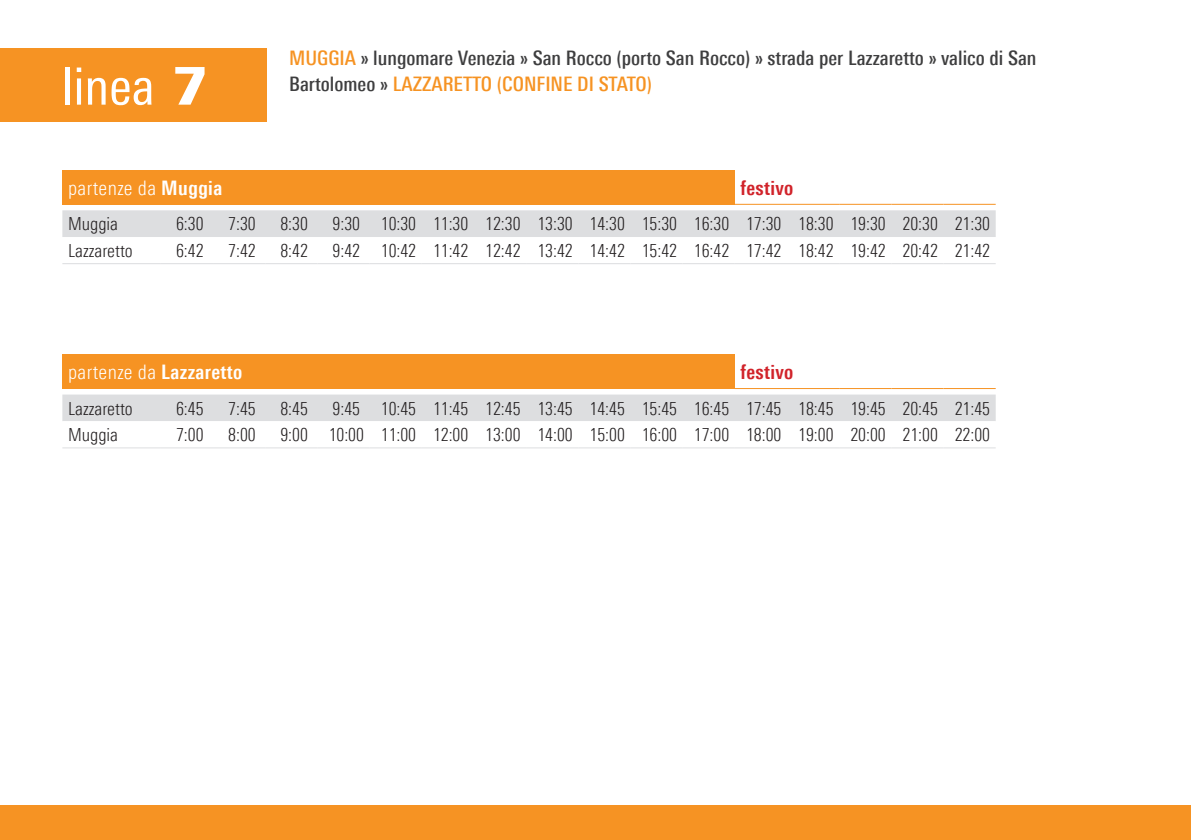
<style>
.page{position:relative;width:1191px;height:840px;background:#fff}
.page>*{position:absolute;margin:0;border:0;box-sizing:border-box;transform-origin:0 0}
.t1{font:condensed 52px "Univers Next Pro";color:#fff}
.t2{font:500 condensed 20px/26px "Univers Next Pro";color:#3e3e3f}
.t3{font:300 condensed 20px "Univers Next Pro";letter-spacing:.02em;color:#fff}
.t4{font:700 condensed 20px "Univers Next Pro";letter-spacing:.02em;color:#d1232a}
.t5{font:300 condensed 18px "Univers Next Pro";color:#231f20}
.s1{font-weight:900;font-stretch:normal}
.s2{color:#f69323}
.s3{font-weight:700}
</style>
<div class="page">
<div style="left:0;top:48px;width:266px;height:74px;background:#f69323"></div>
<div style="left:0;top:805px;width:1191px;height:34px;background:#f69323"></div>
<div style="left:62px;top:170px;width:673px;height:34px;background:#f69323"></div>
<svg style="left:62px;top:210px;width:933px;height:211px"></svg>
<div style="left:62px;top:354px;width:673px;height:34px;background:#f69323"></div>
<hr style="left:62px;top:447px;width:99px;height:1px;background:#dddee0">
<hr style="left:161px;top:447px;width:52px;height:1px;background:#dddee0">
<hr style="left:213px;top:447px;width:52px;height:1px;background:#dddee0">
<hr style="left:265px;top:447px;width:52px;height:1px;background:#dddee0">
<hr style="left:317px;top:447px;width:52px;height:1px;background:#dddee0">
<hr style="left:369px;top:447px;width:53px;height:1px;background:#dddee0">
<hr style="left:422px;top:447px;width:52px;height:1px;background:#dddee0">
<hr style="left:474px;top:447px;width:52px;height:1px;background:#dddee0">
<hr style="left:526px;top:447px;width:52px;height:1px;background:#dddee0">
<hr style="left:578px;top:447px;width:52px;height:1px;background:#dddee0">
<hr style="left:630px;top:447px;width:52px;height:1px;background:#dddee0">
<hr style="left:682px;top:447px;width:53px;height:1px;background:#dddee0">
<hr style="left:735px;top:447px;width:52px;height:1px;background:#dddee0">
<hr style="left:787px;top:447px;width:52px;height:1px;background:#dddee0">
<hr style="left:839px;top:447px;width:52px;height:1px;background:#dddee0">
<hr style="left:891px;top:447px;width:52px;height:1px;background:#dddee0">
<hr style="left:943px;top:447px;width:52px;height:1px;background:#dddee0">
<hr style="left:62px;top:263px;width:99px;height:1px;background:#dbdcdf">
<hr style="left:161px;top:263px;width:52px;height:1px;background:#dbdcdf">
<hr style="left:213px;top:263px;width:52px;height:1px;background:#dbdcdf">
<hr style="left:265px;top:263px;width:52px;height:1px;background:#dbdcdf">
<hr style="left:317px;top:263px;width:52px;height:1px;background:#dbdcdf">
<hr style="left:369px;top:263px;width:53px;height:1px;background:#dbdcdf">
<hr style="left:422px;top:263px;width:52px;height:1px;background:#dbdcdf">
<hr style="left:474px;top:263px;width:52px;height:1px;background:#dbdcdf">
<hr style="left:526px;top:263px;width:52px;height:1px;background:#dbdcdf">
<hr style="left:578px;top:263px;width:52px;height:1px;background:#dbdcdf">
<hr style="left:630px;top:263px;width:52px;height:1px;background:#dbdcdf">
<hr style="left:682px;top:263px;width:53px;height:1px;background:#dbdcdf">
<hr style="left:735px;top:263px;width:52px;height:1px;background:#dbdcdf">
<hr style="left:787px;top:263px;width:52px;height:1px;background:#dbdcdf">
<hr style="left:839px;top:263px;width:52px;height:1px;background:#dbdcdf">
<hr style="left:891px;top:263px;width:52px;height:1px;background:#dbdcdf">
<hr style="left:943px;top:263px;width:52px;height:1px;background:#dbdcdf">
<hr style="left:735px;top:204px;width:52px;height:1px;background:#f69323">
<hr style="left:787px;top:204px;width:52px;height:1px;background:#f69323">
<hr style="left:839px;top:204px;width:52px;height:1px;background:#f69323">
<hr style="left:891px;top:204px;width:52px;height:1px;background:#f69323">
<hr style="left:943px;top:204px;width:52px;height:1px;background:#f69323">
<hr style="left:735px;top:388px;width:52px;height:1px;background:#f69323">
<hr style="left:787px;top:388px;width:52px;height:1px;background:#f69323">
<hr style="left:839px;top:388px;width:52px;height:1px;background:#f69323">
<hr style="left:891px;top:388px;width:52px;height:1px;background:#f69323">
<hr style="left:943px;top:388px;width:52px;height:1px;background:#f69323">
<h1 class="t1" style="left:62px;top:56px;width:147px">linea <span class="s1">47</span></h1>
<p class="t2" style="left:289px;top:44px;width:749px"><span class="s2">Muggia</span> » lungomare Venezia » San Rocco (porto San Rocco) » strada per Lazzaretto » valico di San<br>Bartolomeo » <span class="s2">Lazzar etto (confine di stato)</span></p>
<p class="t3" style="left:68px;top:176px;width:156px">partenze da <span class="s3">Muggia</span></p>
<p class="t4" style="left:740px;top:175px;width:54px">festivo</p>
<p class="t5" style="left:68px;top:213px;width:52px">Muggia</p>
<p class="t5" style="left:176px;top:213px;width:29px">6:30</p>
<p class="t5" style="left:228px;top:213px;width:29px">7:30</p>
<p class="t5" style="left:280px;top:213px;width:29px">8:30</p>
<p class="t5" style="left:332px;top:213px;width:659px">9:30 10:30 11:30 12:30 13:30 14:30 15:30 16:30 17:30 18:30 19:30 20:30 21:30</p>
<p class="t5" style="left:68px;top:240px;width:66px">Lazzaretto</p>
<p class="t5" style="left:176px;top:240px;width:29px">6:42</p>
<p class="t5" style="left:228px;top:240px;width:29px">7:42</p>
<p class="t5" style="left:280px;top:240px;width:29px">8:42</p>
<p class="t5" style="left:332px;top:240px;width:659px">9:42 10:42 11:42 12:42 13:42 14:42 15:42 16:42 17:42 18:42 19:42 20:42 21:42</p>
<p class="t3" style="left:68px;top:360px;width:176px">partenze da <span class="s3">Lazzaretto</span></p>
<p class="t4" style="left:740px;top:359px;width:54px">festivo</p>
<p class="t5" style="left:68px;top:397px;width:66px">Lazzaretto</p>
<p class="t5" style="left:176px;top:397px;width:29px">6:45</p>
<p class="t5" style="left:228px;top:397px;width:29px">7:45</p>
<p class="t5" style="left:280px;top:397px;width:29px">8:45</p>
<p class="t5" style="left:332px;top:397px;width:659px">9:45 10:45 11:45 12:45 13:45 14:45 15:45 16:45 17:45 18:45 19:45 20:45 21:45</p>
<p class="t5" style="left:68px;top:424px;width:52px">Muggia</p>
<p class="t5" style="left:176px;top:424px;width:29px">7:00</p>
<p class="t5" style="left:228px;top:424px;width:29px">8:00</p>
<p class="t5" style="left:280px;top:424px;width:711px">9:00 10:00 11:00 12:00 13:00 14:00 15:00 16:00 17:00 18:00 19:00 20:00 21:00 22:00</p>
</div>
